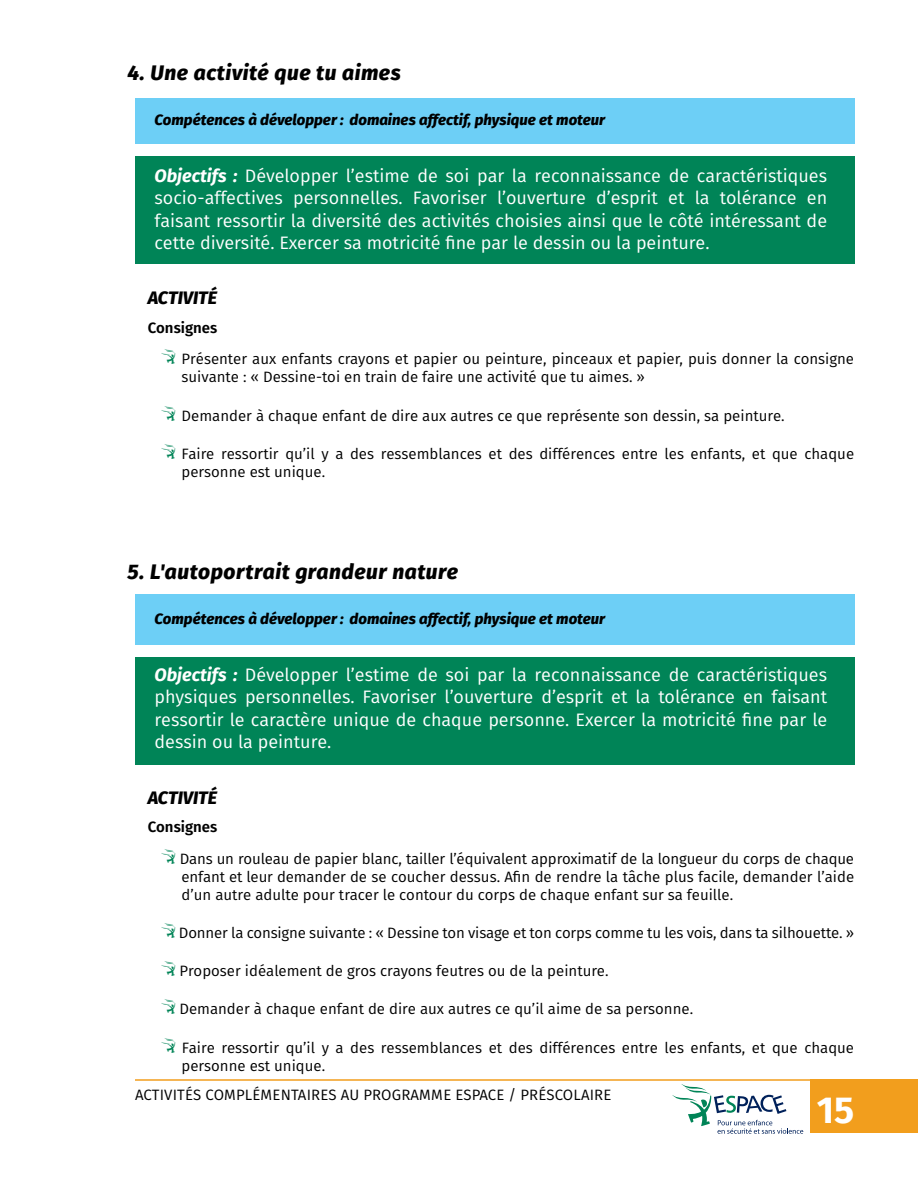
<style>
.page{position:relative;width:918px;height:1188px;background:#fff}
.page>*{position:absolute;margin:0;border:0;box-sizing:border-box;transform-origin:0 0}
.t1{font:700 37.5px "Fira Sans";color:#fff}
.t2{font:italic 800 21px "Fira Sans";letter-spacing:.025em;color:#000}
.t3{font:18px/22.5px "Fira Sans";color:#fff;text-align:justify}
.t4{font:italic 800 18px "Fira Sans";color:#000}
.t5{font:15px/18px "Fira Sans";color:#000}
.t6{font:italic 800 15px "Fira Sans";color:#000}
.t7{font:600 15px "Fira Sans";color:#000}
.s1{font-weight:700;font-style:italic}
.s2{color:#008457}
</style>
<div class="page">
<div style="left:135px;top:657px;width:719px;height:108px;background:#008457"></div>
<div style="left:135px;top:594px;width:719px;height:50px;background:#6dcff6"></div>
<div style="left:135px;top:156px;width:719px;height:108px;background:#008457"></div>
<div style="left:135px;top:98px;width:719px;height:45px;background:#6dcff6"></div>
<div style="left:810px;top:1079px;width:108px;height:54px;background:#f29e1d"></div>
<svg style="left:672px;top:1084px;width:131px;height:50px"></svg>
<hr style="left:135px;top:1079px;width:783px;height:2px;background:#f29e1d">
<h2 class="t2" style="left:128px;top:54px;width:275px">4. Une activité que tu aimes</h2>
<p class="t6" style="left:155px;top:107px;width:452px">Compétences à développer : domaines affectif, physique et moteur</p>
<p class="t3" style="left:155px;top:164px;width:674px"><span class="s1">Objectifs :</span> Développer l’estime de soi par la reconnaissance de caractéristiques socio-affectives personnelles. Favoriser l’ouverture d’esprit et la tolérance en faisant ressortir la diversité des activités choisies ainsi que le côté intéressant de cette diversité. Exercer sa motricité fine par le dessin ou la peinture.</p>
<p class="t4" style="left:148px;top:282px;width:71px">ACTIVITÉ</p>
<p class="t7" style="left:148px;top:315px;width:71px">Consignes</p>
<p class="t5" style="left:182px;top:350px;width:674px;text-indent:-20px"><span class="s2">•</span> Présenter aux enfants crayons et papier ou peinture, pinceaux et papier, puis donner la consigne suivante : « Dessine-toi en train de faire une activité que tu aimes. »</p>
<p class="t5" style="left:161px;top:406px;width:625px"><span class="s2">•</span> Demander à chaque enfant de dire aux autres ce que représente son dessin, sa peinture.</p>
<p class="t5" style="left:182px;top:444px;width:674px;text-indent:-20px"><span class="s2">•</span> Faire ressortir qu’il y a des ressemblances et des différences entre les enfants, et que chaque personne est unique.</p>
<h2 class="t2" style="left:128px;top:554px;width:332px">5. L'autoportrait grandeur nature</h2>
<p class="t6" style="left:155px;top:606px;width:452px">Compétences à développer : domaines affectif, physique et moteur</p>
<p class="t3" style="left:155px;top:663px;width:674px"><span class="s1">Objectifs :</span> Développer l’estime de soi par la reconnaissance de caractéristiques physiques personnelles. Favoriser l’ouverture d’esprit et la tolérance en faisant ressortir le caractère unique de chaque personne. Exercer la motricité fine par le dessin ou la peinture.</p>
<p class="t4" style="left:148px;top:781px;width:71px">ACTIVITÉ</p>
<p class="t7" style="left:148px;top:815px;width:71px">Consignes</p>
<p class="t5" style="left:182px;top:849px;width:674px;text-align:justify;text-indent:-20px"><span class="s2">•</span> Dans un rouleau de papier blanc, tailler l’équivalent approximatif de la longueur du corps de chaque enfant et leur demander de se coucher dessus. Afin de rendre la tâche plus facile, demander l’aide d’un autre adulte pour tracer le contour du corps de chaque enfant sur sa feuille.</p>
<p class="t5" style="left:161px;top:923px;width:694px"><span class="s2">•</span> Donner la consigne suivante : « Dessine ton visage et ton corps comme tu les vois, dans ta silhouette. »</p>
<p class="t5" style="left:161px;top:961px;width:449px"><span class="s2">•</span> Proposer idéalement de gros crayons feutres ou de la peinture.</p>
<p class="t5" style="left:161px;top:1000px;width:533px"><span class="s2">•</span> Demander à chaque enfant de dire aux autres ce qu’il aime de sa personne.</p>
<p class="t5" style="left:182px;top:1038px;width:674px;text-indent:-20px"><span class="s2">•</span> Faire ressortir qu’il y a des ressemblances et des différences entre les enfants, et que chaque personne est unique.</p>
<h1 class="t1" style="left:817px;top:1079px;width:39px">15</h1>
<p class="t5" style="left:135px;top:1085px;width:478px">ACTIVITÉS COMPLÉMENTAIRES AU PROGRAMME ESPACE / PRÉSCOLAIRE</p>
</div>
